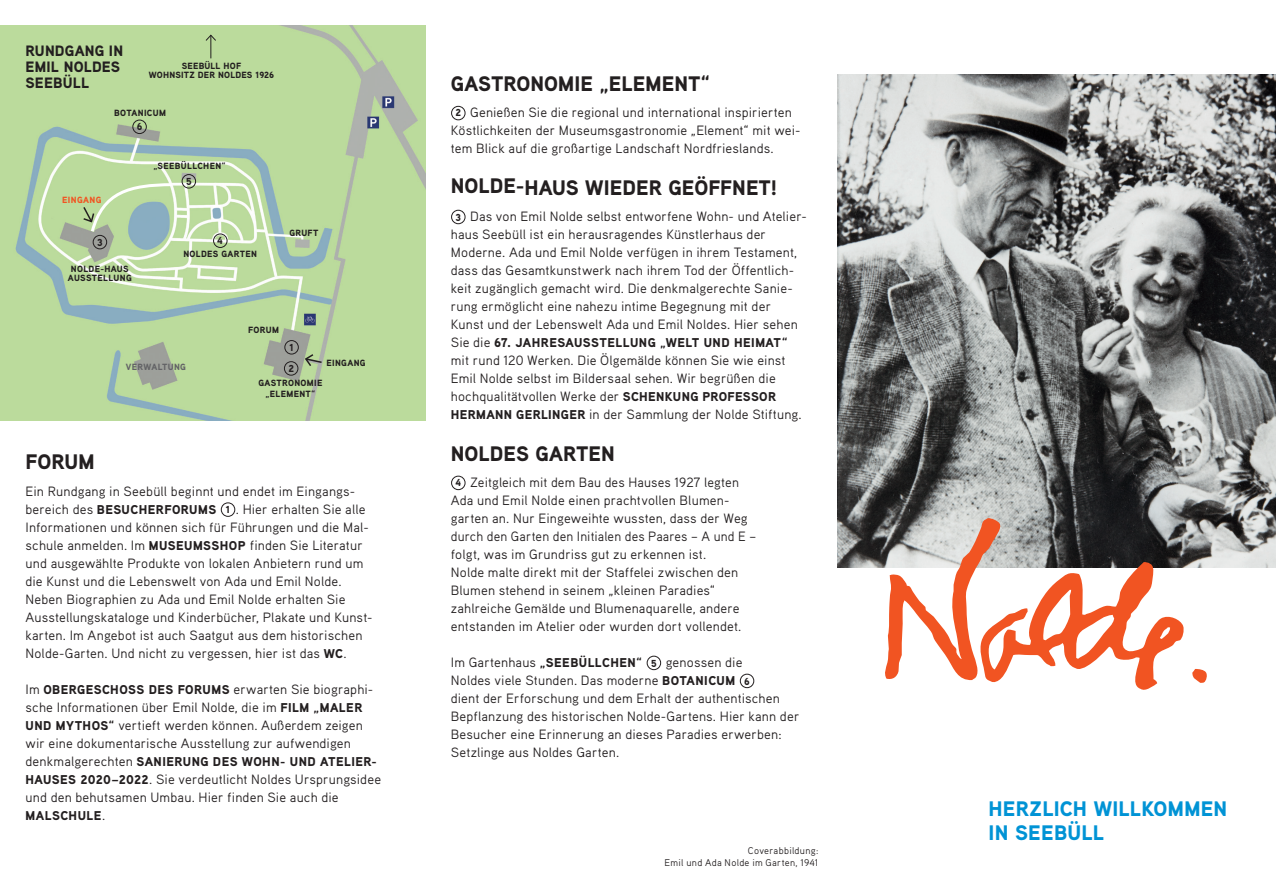
<style>
.page{position:relative;width:1276px;height:893px;background:#fff}
.page>*{position:absolute;margin:0;border:0;box-sizing:border-box;transform-origin:0 0}
.t1{font:900 21px "Aaux Pro OT";letter-spacing:.005em;color:#231f20}
.t2{font:900 21px/24px "Aaux Pro OT";letter-spacing:.01em;color:#0093d5}
.t3{font:900 15px/15.8px "Aaux Pro OT";letter-spacing:.01em;color:#231f20}
.t4{font:13.5px/18px "Aaux Pro OT";letter-spacing:.01em;color:#231f20}
.t5{font:900 12.75px "Aaux Pro OT";letter-spacing:.035em;color:#231f20}
.t6{font:900 10.2px "Aaux Pro OT";color:#231f20}
.t7{font:9.75px/12px "Aaux Pro OT";letter-spacing:.03em;color:#231f20;text-align:right}
.t8{font:900 9px/9px "Aaux Pro OT";letter-spacing:.03em;color:#231f20;text-align:center}
.t9{font:900 9px "Aaux Pro OT";letter-spacing:.035em;color:#636366}
.t10{font:900 9px "Aaux Pro OT";letter-spacing:.04em;color:#f15422}
.s1{font-weight:900;font-size:10.2px}
.s2{font-weight:400;font-size:13.5px}
.s3{font-weight:900;font-size:12.75px}
</style>
<div class="page">
<img style="left:838px;top:74px;width:438px;height:494px">
<img style="left:0;top:26px;width:425px;height:395px">
<svg style="left:883px;top:518px;width:325px;height:172px"></svg>
<div style="left:451px;top:106px;width:14px;height:14px;border:1px solid #231f20;border-radius:50%"></div>
<div style="left:451px;top:210px;width:14px;height:14px;border:1px solid #231f20;border-radius:50%"></div>
<div style="left:451px;top:476px;width:14px;height:14px;border:1px solid #231f20;border-radius:50%"></div>
<div style="left:647px;top:656px;width:14px;height:14px;border:1px solid #231f20;border-radius:50%"></div>
<div style="left:740px;top:674px;width:14px;height:14px;border:1px solid #231f20;border-radius:50%"></div>
<div style="left:221px;top:502px;width:14px;height:15px;border:1px solid #231f20;border-radius:50%"></div>
<div style="left:133px;top:120px;width:14px;height:14px;border:1px solid #231f20;border-radius:50%"></div>
<div style="left:213px;top:234px;width:14px;height:14px;border:1px solid #231f20;border-radius:50%"></div>
<div style="left:93px;top:235px;width:14px;height:14px;border:1px solid #231f20;border-radius:50%"></div>
<div style="left:284px;top:361px;width:14px;height:14px;border:1px solid #231f20;border-radius:50%"></div>
<div style="left:285px;top:340px;width:13px;height:14px;border:1px solid #231f20;border-radius:50%"></div>
<svg style="left:304px;top:353px;width:19px;height:15px"></svg>
<svg style="left:82px;top:182px;width:93px;height:53px;background:#b1ceab"></svg>
<svg style="left:205px;top:34px;width:12px;height:24px"></svg>
<div style="left:182px;top:174px;width:14px;height:14px;border:1px solid #231f20;border-radius:50%"></div>
<p class="t3" style="left:26px;top:43px;width:99px">RUNDGANG IN<br>EMIL NOLDES<br>SEEBÜLL</p>
<p class="t8" style="left:149px;top:61px;width:127px">SEEBÜLL HOF<br>WOHNSITZ DER NOLDES 1926</p>
<h1 class="t1" style="left:451px;top:70px;width:261px">GASTRONOMIE „ELEMENT“</h1>
<p class="t4" style="left:451px;top:103px;width:351px;text-indent:5px"><span class="s1">2</span> Genießen Sie die regional und international inspirierten<br>Köstlichkeiten der Museumsgastronomie „Element“ mit wei&shy;tem Blick auf die großartige Landschaft Nordfrieslands.</p>
<h1 class="t1" style="left:451px;top:174px;width:328px">NOLDE-HAUS WIEDER GEÖFFNET!</h1>
<p class="t4" style="left:451px;top:207px;width:358px;text-indent:5px"><span class="s1">3</span> Das von Emil Nolde selbst entworfene Wohn- und Atelier&shy;haus Seebüll ist ein herausragendes Künstlerhaus der Moderne. Ada und Emil Nolde verfügen in ihrem Testament, dass das Gesamtkunstwerk nach ihrem Tod der Öffentlich&shy;keit zugänglich gemacht wird. Die denkmalgerechte Sanie&shy;rung ermöglicht eine nahezu intime Begegnung mit der Kunst und der Lebenswelt Ada und Emil Noldes. Hier sehen</p>
<p class="t5" style="left:451px;top:335px;width:338px"><span class="s2">Sie die</span> 67. JAHRESAUSSTELLUNG „WELT UND HEIMAT“</p>
<p class="t4" style="left:451px;top:351px;width:352px">mit rund 120 Werken. Die Ölgemälde können Sie wie einst Emil Nolde selbst im Bildersaal sehen. Wir begrüßen die hochqualitätvollen Werke der <span class="s3">SCHENKUNG PROFESSOR HERMANN GERLINGER</span> in der Sammlung der Nolde Stiftung.</p>
<h1 class="t1" style="left:451px;top:440px;width:165px">NOLDES GARTEN</h1>
<p class="t4" style="left:451px;top:473px;width:307px;text-indent:5px"><span class="s1">4</span> Zeitgleich mit dem Bau des Hauses 1927 legten Ada und Emil Nolde einen prachtvollen Blumen&shy;garten an. Nur Eingeweihte wussten, dass der Weg durch den Garten den Initialen des Paares – A und E – folgt, was im Grundriss gut zu erkennen ist.<br>Nolde malte direkt mit der Staffelei zwischen den Blumen stehend in seinem „kleinen Paradies“ zahlreiche Gemälde und Blumenaquarelle, andere entstanden im Atelier oder wurden dort vollendet.</p>
<p class="t4" style="left:451px;top:653px;width:350px">Im Gartenhaus <span class="s3">„SEEBÜLLCHEN“</span> <span class="s1">5</span> genossen die<br>Noldes viele Stunden. Das moderne <span class="s3">BOTANICUM</span> <span class="s1">6<br></span>dient der Erforschung und dem Erhalt der authentischen Bepflanzung des historischen Nolde-Gartens. Hier kann der Besucher eine Erinnerung an dieses Paradies erwerben:<br>Setzlinge aus Noldes Garten.</p>
<p class="t8" style="left:114px;top:109px;width:53px">BOTANICUM</p>
<p class="t6" style="left:137px;top:120px;width:7px">6</p>
<p class="t8" style="left:153px;top:161px;width:74px">„SEEBÜLLCHEN“</p>
<p class="t6" style="left:186px;top:174px;width:7px">5</p>
<p class="t10" style="left:62px;top:194px;width:41px">EINGANG</p>
<p class="t8" style="left:289px;top:228px;width:31px">GRUFT</p>
<p class="t6" style="left:97px;top:235px;width:7px">3</p>
<p class="t6" style="left:217px;top:234px;width:7px">4</p>
<p class="t8" style="left:183px;top:249px;width:75px">NOLDES GARTEN</p>
<p class="t8" style="left:68px;top:264px;width:65px">NOLDE-HAUS<br>AUSSTELLUNG</p>
<p class="t8" style="left:248px;top:325px;width:32px">FORUM</p>
<p class="t6" style="left:289px;top:341px;width:6px">1</p>
<p class="t8" style="left:326px;top:359px;width:41px">EINGANG</p>
<p class="t9" style="left:126px;top:361px;width:62px">VERWALTUNG</p>
<p class="t6" style="left:288px;top:362px;width:7px">2</p>
<p class="t8" style="left:258px;top:378px;width:66px;line-height:10.5px">GASTRONOMIE „ELEMENT“</p>
<h1 class="t1" style="left:26px;top:449px;width:70px">FORUM</h1>
<p class="t4" style="left:26px;top:482px;width:348px">Ein Rundgang in Seebüll beginnt und endet im Eingangs&shy;bereich des <span class="s3">BESUCHERFORUMS</span> <span class="s1">1</span> . Hier erhalten Sie alle Informationen und können sich für Führungen und die Mal&shy;schule anmelden. Im <span class="s3">MUSEUMSSHOP</span> finden Sie Literatur und ausgewählte Produkte von lokalen Anbietern rund um die Kunst und die Lebenswelt von Ada und Emil Nolde.<br>Neben Biographien zu Ada und Emil Nolde erhalten Sie Ausstellungskataloge und Kinderbücher, Plakate und Kunst&shy;karten. Im Angebot ist auch Saatgut aus dem historischen Nolde-Garten. Und nicht zu vergessen, hier ist das <span class="s3">WC</span>.</p>
<p class="t4" style="left:26px;top:680px;width:349px">Im <span class="s3">OBERGESCHOSS DES FORUMS</span> erwarten Sie biographi&shy;sche Informationen über Emil Nolde, die im <span class="s3">FILM „MALER UND MYTHOS“</span> vertieft werden können. Außerdem zeigen wir eine dokumentarische Ausstellung zur aufwendigen</p>
<p class="t5" style="left:26px;top:753px;width:353px"><span class="s2">denkmalgerechten</span> SANIERUNG DES WOHN- UND ATELIER-</p>
<p class="t4" style="left:26px;top:770px;width:357px"><span class="s3">HAUSES 2020–2022</span>. Sie verdeutlicht Noldes Ursprungsidee und den behutsamen Umbau. Hier finden Sie auch die</p>
<p class="t5" style="left:26px;top:807px;width:81px">MALSCHULE<span class="s2">.</span></p>
<h1 class="t2" style="left:988px;top:796px;width:240px">HERZLICH WILLKOMMEN<br>IN SEEBÜLL</h1>
<p class="t7" style="left:664px;top:845px;width:155px">Coverabbildung:<br>Emil und Ada Nolde im Garten, 1941</p>
</div>
